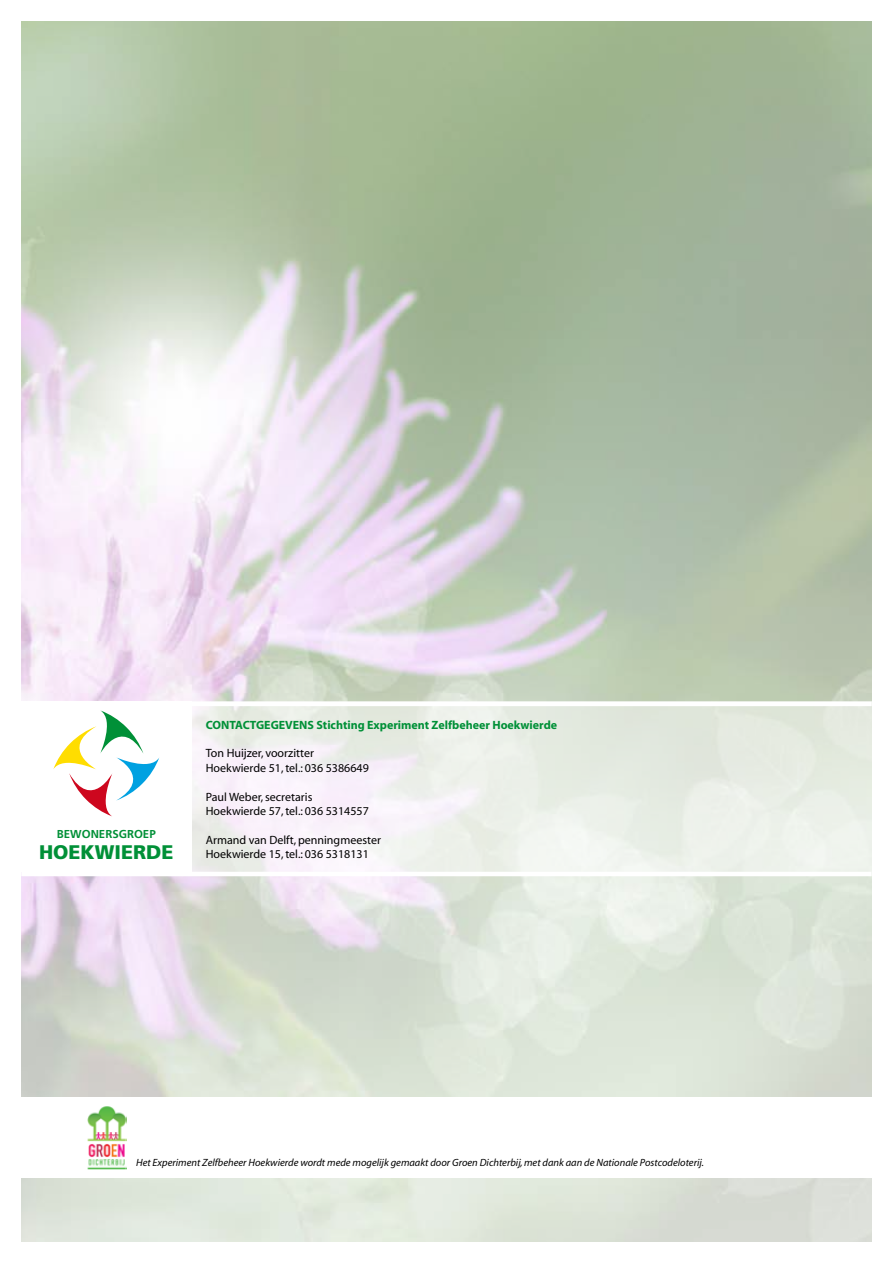
<style>
.page{position:relative;width:893px;height:1263px;background:#fff}
.page>*{position:absolute;margin:0;border:0;box-sizing:border-box;transform-origin:0 0}
.t1{font:900 19.65px "Frutiger";color:#009037}
.t2{font:12px/14.4px "Myriad";color:#000}
.t3{font:700 12px "Myriad";color:#009037}
.t4{font:700 11.55px "Frutiger";color:#009037}
.t5{font:italic 10.5px "Myriad";color:#000}
</style>
<div class="page">
<svg style="left:192px;top:706px;width:680px;height:166px;fill:#ecefe9"></svg>
<svg style="left:53px;top:710px;width:106px;height:106px"></svg>
<img style="left:87px;top:1106px;width:39px;height:64px">
<p class="t4" style="left:57px;top:827px;width:100px">BEWONERSGROEP</p>
<h1 class="t1" style="left:39px;top:840px;width:136px">HOEKWIERDE</h1>
<p class="t3" style="left:206px;top:718px;width:353px">CONTACTGEGEVENS Stichting Experiment Zelfbeheer Hoekwierde</p>
<p class="t2" style="left:206px;top:747px;width:165px">Ton Huijzer, voorzitter<br>Hoekwierde 51, tel.: 036 5386649</p>
<p class="t2" style="left:206px;top:790px;width:165px">Paul Weber, secretaris<br>Hoekwierde 57, tel.: 036 5314557</p>
<p class="t2" style="left:206px;top:833px;width:177px">Armand van Delft, penningmeester<br>Hoekwierde 15, tel.: 036 5318131</p>
<p class="t5" style="left:136px;top:1157px;width:569px">Het Experiment Zelfbeheer Hoekwierde wordt mede mogelijk gemaakt door Groen Dichterbij, met dank aan de Nationale Postcodeloterij.</p>
</div>
